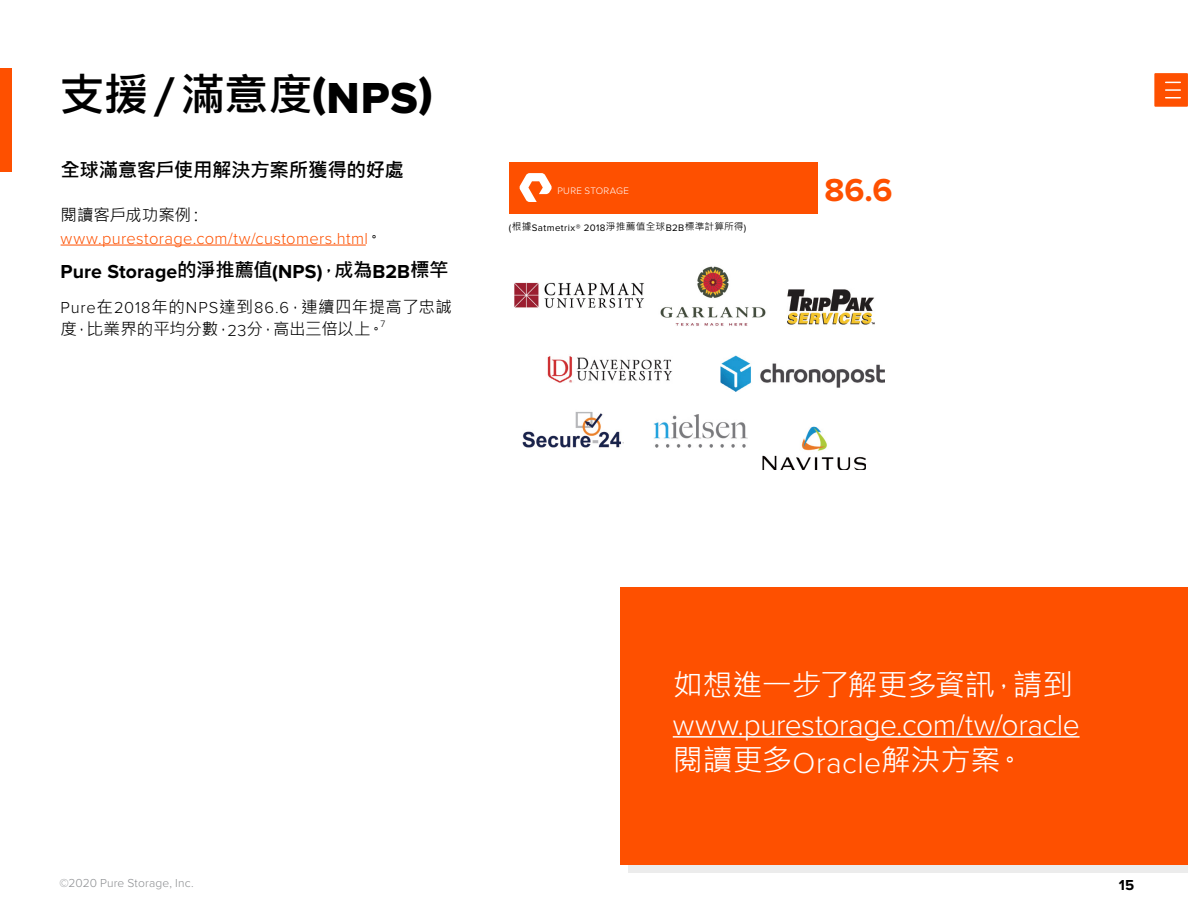
<style>
.page{position:relative;width:1188px;height:918px;background:#fff}
.page>*{position:absolute;margin:0;border:0;box-sizing:border-box;transform-origin:0 0}
.Heading_2{font:700 45px "Microsoft Jheng Hei";color:#000}
.Body_text_33pt{font:700 33px "Proxima Nova";color:#fe5000}
.Body_text_11pt{font:300 30px/37.5px "Proxima Nova";letter-spacing:-.015em;color:#fff}
.Heading_3{font:700 19.5px "Proxima Nova";letter-spacing:.005em;color:#000}
.Heading_3-2{font:700 19.5px "Microsoft Jheng Hei";letter-spacing:-.02em;color:#000}
.Body_text_11pt-2{font:16.5px/21.9px "Microsoft Jheng Hei";letter-spacing:-.005em;color:#000}
.Body_text_11pt-3{font:300 16.5px/23.1px "Proxima Nova";letter-spacing:.02em;color:#fe5000}
.t1{font:700 15px "Proxima Nova";color:#000}
.t2{font:300 12px "Proxima Nova";letter-spacing:.015em;color:#8b8d90}
.Body_text_11pt-4{font:9.75px "Proxima Nova";letter-spacing:.045em;color:#000}
.Body_text_11pt-5{font:300 9.75px "Proxima Nova";letter-spacing:.03em;color:#fff}
.Body_text_11pt-6{font:300 9.6px "Proxima Nova";color:#000}
.s1{font-family:"Proxima Nova Extrabld";font-weight:400}
.s2{font-family:"Microsoft Jheng Hei";font-weight:400;color:#000}
.s3{font-family:"Microsoft Jheng Hei"}
.s4{font-family:"Proxima Nova";font-weight:300}
.s5{font-family:"Microsoft Jheng Hei";font-weight:400}
</style>
<div class="page">
<div style="left:628px;top:594px;width:560px;height:278px;background:#e8e8e8"></div>
<div style="left:621px;top:587px;width:567px;height:278px;background:#fe5000"></div>
<div style="left:0;top:68px;width:12px;height:104px;background:#fe5000"></div>
<div style="left:1154px;top:73px;width:34px;height:34px;background:#fe5000"></div>
<svg style="left:1166px;top:82px;width:14px;height:1px"></svg>
<svg style="left:1166px;top:89px;width:14px;height:2px"></svg>
<svg style="left:1166px;top:97px;width:14px;height:1px"></svg>
<div style="left:509px;top:162px;width:308px;height:52px;background:#fe5000"></div>
<svg style="left:519px;top:173px;width:33px;height:29px"></svg>
<img style="left:547px;top:356px;width:126px;height:27px">
<img style="left:660px;top:266px;width:106px;height:60px">
<img style="left:720px;top:355px;width:165px;height:36px">
<img style="left:787px;top:289px;width:88px;height:36px">
<img style="left:763px;top:427px;width:103px;height:43px">
<img style="left:654px;top:415px;width:93px;height:33px">
<img style="left:514px;top:282px;width:130px;height:26px">
<img style="left:522px;top:412px;width:102px;height:36px">
<hr style="left:673px;top:736px;width:407px;height:2px;background:#fff">
<hr style="left:61px;top:245px;width:305px;height:1px;background:#fe5000">
<p class="Heading_2" style="left:60px;top:67px;width:375px">支援／滿意度<span class="s1">(NPS)</span></p>
<p class="Heading_3-2" style="left:61px;top:157px;width:345px">全球滿意客戶使用解決方案所獲得的好處</p>
<p class="Body_text_11pt-3" style="left:61px;top:204px;width:323px"><span class="s2">閱讀客戶成功案例：</span>www.purestorage.com/tw/customers.html<span class="s2">。</span></p>
<p class="Heading_3" style="left:61px;top:260px;width:390px">Pure Storage<span class="s3">的淨推薦值</span>(NPS)<span class="s3">，成為</span>B2B<span class="s3">標竿</span></p>
<p class="Body_text_11pt-2" style="left:61px;top:296px;width:393px"><span class="s4">Pure</span>在<span class="s4">2018</span>年的<span class="s4">NPS</span>達到<span class="s4">86.6</span>，連續四年提高了忠誠度，比業界的平均分數，<span class="s4">23</span>分，高出三倍以上。</p>
<p class="Body_text_11pt-6" style="left:381px;top:319px;width:6px">7</p>
<p class="Body_text_11pt-5" style="left:558px;top:185px;width:73px">PURE STORAGE</p>
<p class="Body_text_33pt" style="left:824px;top:171px;width:70px">86.6</p>
<p class="Body_text_11pt-4" style="left:509px;top:222px;width:239px">(<span class="s3">根據</span>Satmetrix® 2018<span class="s3">淨推薦值全球</span>B2B<span class="s3">標準計算所得</span>)</p>
<p class="Body_text_11pt" style="left:673px;top:668px;width:409px"><span class="s5">如想進一步了解更多資訊，請到</span>www.purestorage.com/tw/oracle<span class="s5">閱讀更多</span>Oracle<span class="s5">解決方案。</span></p>
<p class="t2" style="left:59px;top:876px;width:136px">©2020 Pure Storage, Inc.</p>
<p class="t1" style="left:1119px;top:876px;width:17px">15</p>
</div>
